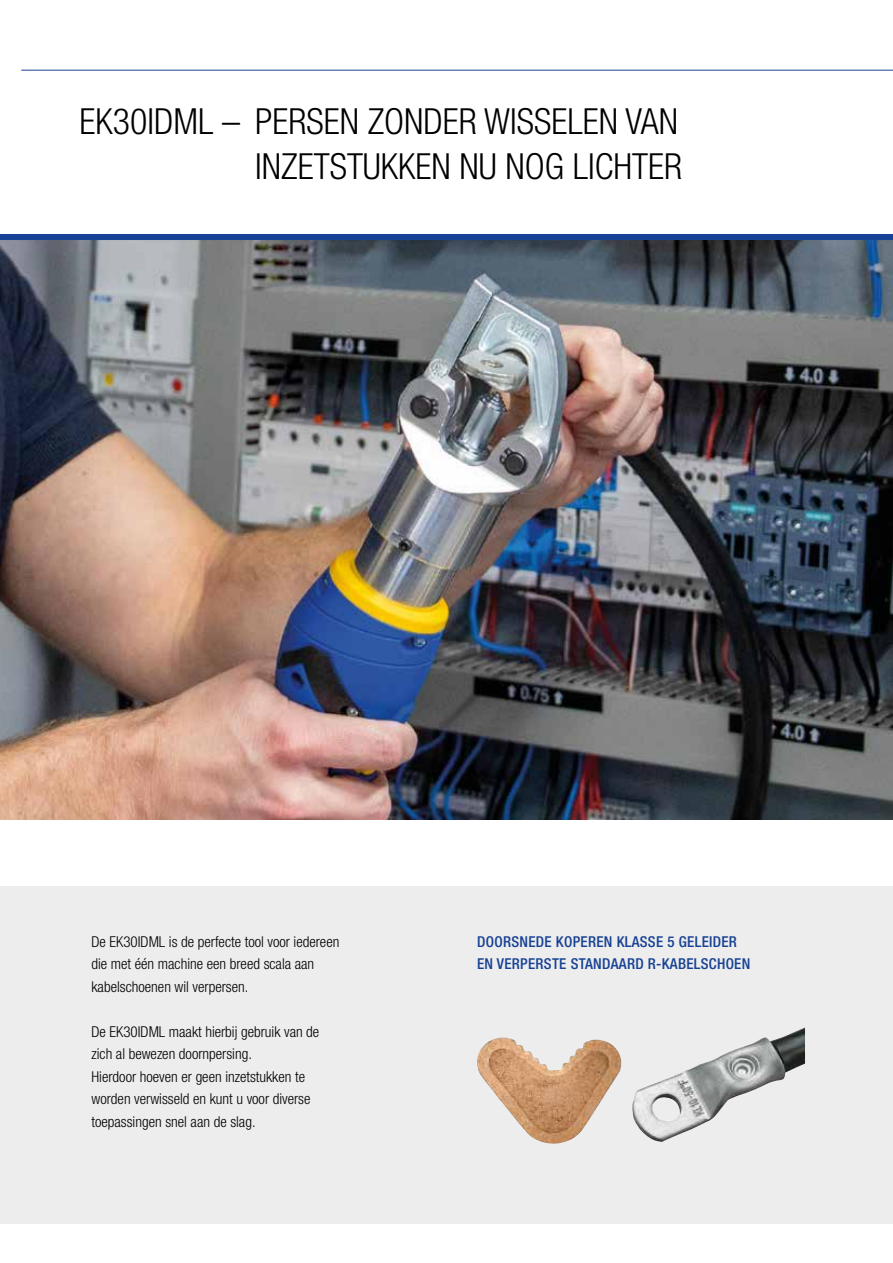
<style>
.page{position:relative;width:893px;height:1263px;background:#fff}
.page>*{position:absolute;margin:0;border:0;box-sizing:border-box;transform-origin:0 0}
.t1{font:300 condensed 36px/45px "Helvetica Neue LT Pro";color:#000;text-align:right}
.t2{font:300 condensed 15px/22.5px "Helvetica Neue LT Pro";color:#000}
.t3{font:500 condensed 15px/22.5px "Helvetica Neue LT Pro";letter-spacing:.02em;color:#164194}
</style>
<div class="page">
<img style="left:0;top:240px;width:893px;height:579px">
<hr style="left:21px;top:70px;width:872px;height:1px;background:#164194">
<div style="left:0;top:887px;width:893px;height:337px;background:#ededed"></div>
<div style="left:0;top:234px;width:893px;height:6px;background:#164194"></div>
<img style="left:477px;top:1037px;width:145px;height:107px">
<img style="left:632px;top:1027px;width:173px;height:115px">
<h1 class="t1" style="left:80px;top:98px;width:604px">EK30IDML – PERSEN ZONDER WISSELEN VAN<br>INZETSTUKKEN NU NOG LICHTER</h1>
<p class="t2" style="left:92px;top:930px;width:249px">De EK30IDML is de perfecte tool voor iedereen die met één machine een breed scala aan kabelschoenen wil verpersen.</p>
<p class="t2" style="left:92px;top:1020px;width:229px">De EK30IDML maakt hierbij gebruik van de zich al bewezen doornpersing.<br>Hierdoor hoeven er geen inzetstukken te worden verwisseld en kunt u voor diverse toepassingen snel aan de slag.</p>
<p class="t3" style="left:477px;top:930px;width:275px">DOORSNEDE KOPEREN KLASSE 5 GELEIDER<br>EN VERPERSTE STANDAARD R-KABELSCHOEN</p>
</div>
